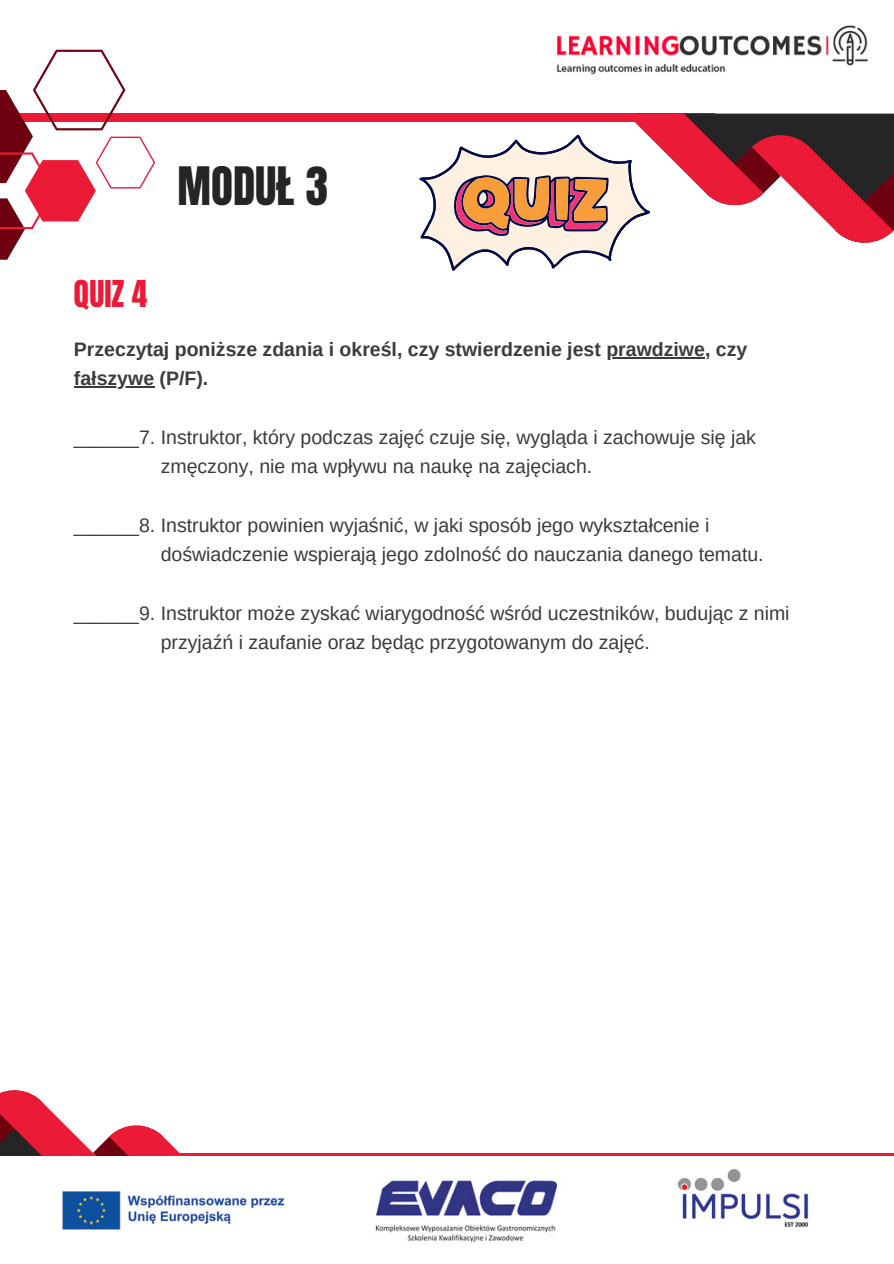
<style>
.page{position:relative;width:894px;height:1264px;background:#fff}
.page>*{position:absolute;margin:0;border:0;box-sizing:border-box;transform-origin:0 0}
.t1{font:45px "Anton";color:#252525}
.t2{font:31.5px "Anton";color:#eb1a37}
.t3{font:19.5px "Arimo";color:#3b3b3b}
.t4{font:700 19.5px "Arimo";color:#3b3b3b}
</style>
<div class="page">
<div style="left:162px;top:1153px;width:731px;height:16px;background:#eb1a37"></div>
<div style="left:0;top:114px;width:714px;height:8px;background:#eb1a37"></div>
<svg style="left:0;top:50px;width:155px;height:210px"></svg>
<hr style="left:606px;top:357px;width:98px;height:1px;background:#3b3b3b">
<hr style="left:74px;top:386px;width:80px;height:2px;background:#3b3b3b">
<svg style="left:0;top:1090px;width:180px;height:66px"></svg>
<div style="left:0;top:1156px;width:893px;height:107px;background:#fff"></div>
<img style="left:62px;top:1191px;width:223px;height:39px">
<img style="left:375px;top:1180px;width:183px;height:62px">
<img style="left:677px;top:1169px;width:132px;height:58px">
<img style="left:556px;top:25px;width:312px;height:50px">
<svg style="left:419px;top:114px;width:474px;height:157px"></svg>
<p class="t2" style="left:74px;top:271px;width:75px">QUIZ 4</p>
<p class="t1" style="left:177px;top:154px;width:152px">MODUŁ 3</p>
<p class="t4" style="left:74px;top:338px;width:674px">Przeczytaj poniższe zdania i określ, czy stwierdzenie jest prawdziwe, czy</p>
<p class="t4" style="left:74px;top:368px;width:136px">fałszywe (P/F).</p>
<p class="t3" style="left:74px;top:426px;width:683px">______7. Instruktor, który podczas zajęć czuje się, wygląda i zachowuje się jak</p>
<p class="t3" style="left:161px;top:455px;width:433px">zmęczony, nie ma wpływu na naukę na zajęciach.</p>
<p class="t3" style="left:74px;top:514px;width:636px">______8. Instruktor powinien wyjaśnić, w jaki sposób jego wykształcenie i</p>
<h2 class="t3" style="left:161px;top:543px;width:604px">doświadczenie wspierają jego zdolność do nauczania danego tematu.</h2>
<h2 class="t3" style="left:74px;top:602px;width:717px">______9. Instruktor może zyskać wiarygodność wśród uczestników, budując z nimi</h2>
<p class="t3" style="left:161px;top:631px;width:490px">przyjaźń i zaufanie oraz będąc przygotowanym do zajęć.</p>
</div>
